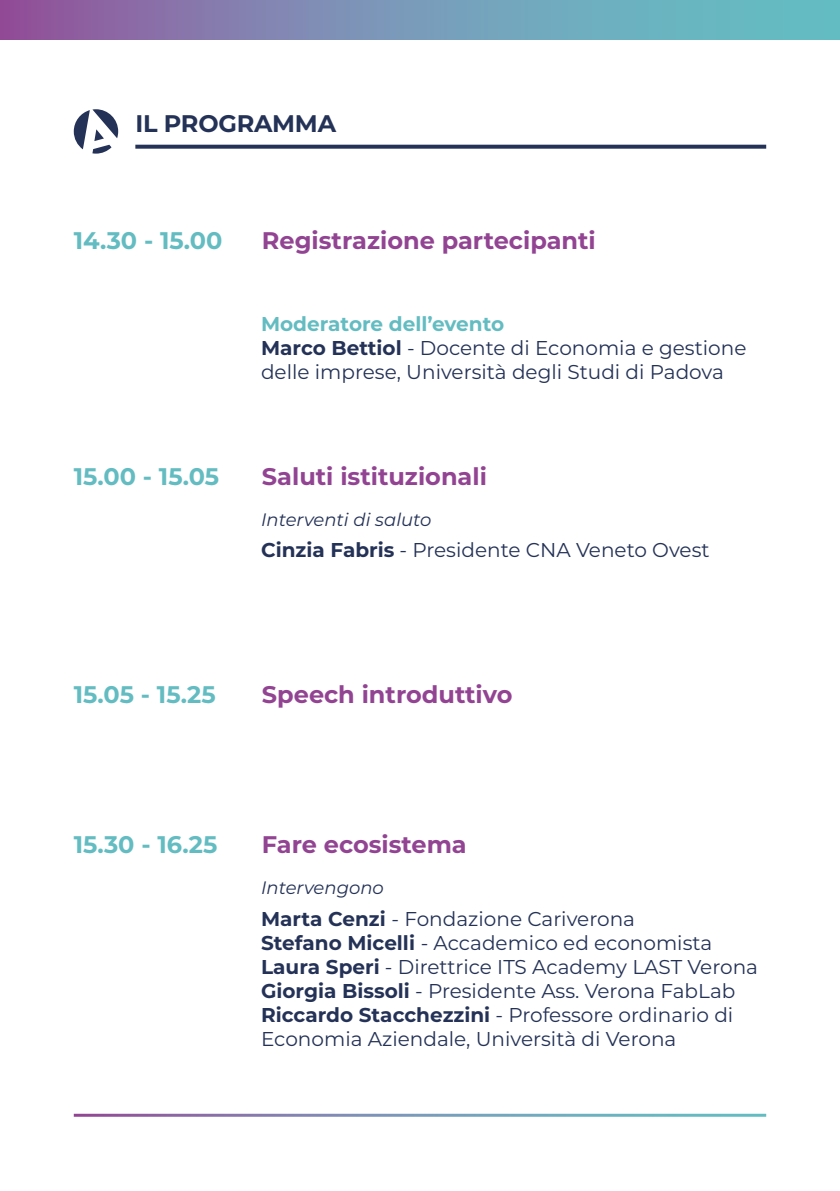
<style>
.page{position:relative;width:840px;height:1191px;background:#fff}
.page>*{position:absolute;margin:0;border:0;box-sizing:border-box;transform-origin:0 0}
.t1{font:700 24px "Montserrat";color:#924493}
.t2{font:700 24px "Montserrat";color:#63bcc1}
.t3{font:700 24px "Montserrat";letter-spacing:-.01em;color:#243257}
.t4{font:20px/24px "Montserrat";color:#243257}
.t5{font:italic 18px "Montserrat";color:#243257}
.s1{font-weight:700;color:#63bcc1}
.s2{font-weight:700}
</style>
<div class="page">
<svg style="left:0;top:0;width:839px;height:40px;background:#7993b5"></svg>
<svg style="left:135px;top:145px;width:630px;height:4px;background:#354264"></svg>
<svg style="left:74px;top:109px;width:44px;height:45px"></svg>
<p class="t3" style="left:135px;top:107px;width:202px">IL PROGRAMMA</p>
<p class="t2" style="left:74px;top:223px;width:150px">14.30 - 15.00</p>
<p class="t1" style="left:262px;top:223px;width:335px">Registrazione partecipanti</p>
<p class="t4" style="left:261px;top:311px;width:486px"><span class="s1">Moderatore dell’evento<br></span><span class="s2">Marco Bettiol</span> - Docente di Economia e gestione delle imprese, Università degli Studi di Padova</p>
<p class="t2" style="left:74px;top:459px;width:147px">15.00 - 15.05</p>
<p class="t1" style="left:262px;top:459px;width:226px">Saluti istituzionali</p>
<p class="t5" style="left:261px;top:507px;width:172px">Interventi di saluto</p>
<p class="t4" style="left:261px;top:537px;width:450px"><span class="s2">Cinzia Fabris</span> - Presidente CNA Veneto Ovest</p>
<p class="t2" style="left:74px;top:677px;width:143px">15.05 - 15.25</p>
<p class="t1" style="left:262px;top:677px;width:252px">Speech introduttivo</p>
<p class="t2" style="left:74px;top:827px;width:145px">15.30 - 16.25</p>
<p class="t1" style="left:262px;top:827px;width:206px">Fare ecosistema</p>
<p class="t5" style="left:261px;top:875px;width:124px">Intervengono</p>
<p class="t4" style="left:261px;top:905px;width:498px"><span class="s2">Marta Cenzi</span> - Fondazione Cariverona<br><span class="s2">Stefano Micelli</span> - Accademico ed economista <span class="s2">Laura Speri</span> - Direttrice ITS Academy LAST Verona <span class="s2">Giorgia Bissoli</span> - Presidente Ass. Verona FabLab <span class="s2">Riccardo Stacchezzini</span> - Professore ordinario di Economia Aziendale, Università di Verona</p>
</div>
